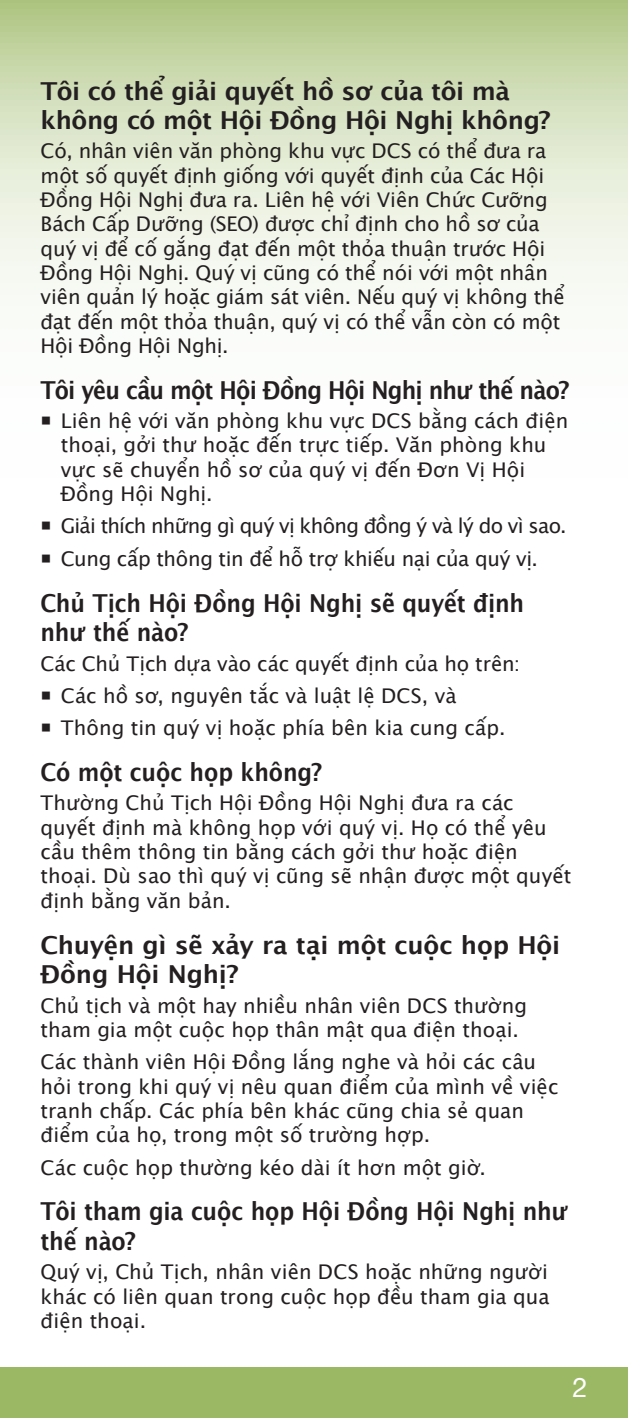
<style>
.page{position:relative;width:628px;height:1418px;background:#fff}
.page>*{position:absolute;margin:0;border:0;box-sizing:border-box;transform-origin:0 0}
.Subhead_2{font:27px "Helvetica Neue LT Std";color:#fff}
.Subhead_1{font:700 24.75px/29.7px "Lucida Grande";letter-spacing:-.01em;color:#231f20;scale:.9 1}
.Body_text{font:700 24.75px/29.7px "Lucida Grande";letter-spacing:-.015em;color:#231f20}
.Subhead_2-2{font:700 24.75px/29.7px "Lucida Grande";letter-spacing:-.005em;color:#231f20}
.Subhead_1-2{font:700 24.75px "Lucida Grande";letter-spacing:-.035em;color:#231f20;scale:.9 1}
.Body_text-2{font:20.25px/24.3px "Lucida Grande";color:#231f20}
.body_indent{font:20.25px/24.3px "Lucida Grande";color:#231f20}
.body_indent-2{font:20.25px "Lucida Grande";letter-spacing:-.035em;color:#231f20}
</style>
<div class="page">
<svg style="left:0;top:0;width:628px;height:295px;background:#dbe5c8"></svg>
<div style="left:0;top:1367px;width:628px;height:51px;background:#9bb865"></div>
<p class="Body_text" style="left:40px;top:76px;width:512px">Tôi có thể giải quyết hồ sơ của tôi mà không có một Hội Đồng Hội Nghị không?</p>
<p class="Body_text-2" style="left:40px;top:139px;width:526px">Có, nhân viên văn phòng khu vực DCS có thể đưa ra một số quyết định giống với quyết định của Các Hội Đồng Hội Nghị đưa ra. Liên hệ với Viên Chức Cưỡng Bách Cấp Dưỡng (SEO) được chỉ định cho hồ sơ của quý vị để cố gắng đạt đến một thỏa thuận trước Hội Đồng Hội Nghị. Quý vị cũng có thể nói với một nhân viên quản lý hoặc giám sát viên. Nếu quý vị không thể đạt đến một thỏa thuận, quý vị có thể vẫn còn có một Hội Đồng Hội Nghị.</p>
<p class="Subhead_1-2" style="left:40px;top:370px;width:589px">Tôi yêu cầu một Hội Đồng Hội Nghị như thế nào?</p>
<p class="body_indent" style="left:61px;top:409px;width:509px;text-indent:-20px">○ Liên hệ với văn phòng khu vực DCS bằng cách điện thoại, gởi thư hoặc đến trực tiếp. Văn phòng khu vực sẽ chuyển hồ sơ của quý vị đến Đơn Vị Hội Đồng Hội Nghị.</p>
<p class="body_indent-2" style="left:40px;top:514px;width:527px">○ Giải thích những gì quý vị không đồng ý và lý do vì sao.</p>
<p class="body_indent" style="left:40px;top:546px;width:499px">○ Cung cấp thông tin để hỗ trợ khiếu nại của quý vị.</p>
<p class="Subhead_1" style="left:40px;top:588px;width:539px">Chủ Tịch Hội Đồng Hội Nghị sẽ quyết định như thế nào?</p>
<p class="Body_text-2" style="left:40px;top:651px;width:481px">Các Chủ Tịch dựa vào các quyết định của họ trên:</p>
<p class="Body_text-2" style="left:40px;top:684px;width:418px">○ Các hồ sơ, nguyên tắc và luật lệ DCS, và</p>
<p class="Body_text-2" style="left:40px;top:716px;width:466px">○ Thông tin quý vị hoặc phía bên kia cung cấp.</p>
<p class="Subhead_1" style="left:40px;top:757px;width:315px">Có một cuộc họp không?</p>
<p class="Body_text-2" style="left:40px;top:791px;width:532px">Thường Chủ Tịch Hội Đồng Hội Nghị đưa ra các quyết định mà không họp với quý vị. Họ có thể yêu cầu thêm thông tin bằng cách gởi thư hoặc điện thoại. Dù sao thì quý vị cũng sẽ nhận được một quyết định bằng văn bản.</p>
<p class="Subhead_2-2" style="left:40px;top:929px;width:521px">Chuyện gì sẽ xảy ra tại một cuộc họp Hội<br>Đồng Hội Nghị?</p>
<p class="Body_text-2" style="left:40px;top:993px;width:488px">Chủ tịch và một hay nhiều nhân viên DCS thường tham gia một cuộc họp thân mật qua điện thoại.</p>
<p class="Body_text-2" style="left:40px;top:1050px;width:519px">Các thành viên Hội Đồng lắng nghe và hỏi các câu hỏi trong khi quý vị nêu quan điểm của mình về việc tranh chấp. Các phía bên khác cũng chia sẻ quan điểm của họ, trong một số trường hợp.</p>
<p class="Body_text-2" style="left:40px;top:1155px;width:447px">Các cuộc họp thường kéo dài ít hơn một giờ.</p>
<p class="Subhead_1" style="left:40px;top:1196px;width:587px">Tôi tham gia cuộc họp Hội Đồng Hội Nghị như thế nào?</p>
<p class="Body_text-2" style="left:40px;top:1260px;width:510px;text-align:justify">Quý vị, Chủ Tịch, nhân viên DCS hoặc những người khác có liên quan trong cuộc họp đều tham gia qua điện thoại.</p>
<p class="Subhead_2" style="left:572px;top:1371px;width:17px">2</p>
</div>
